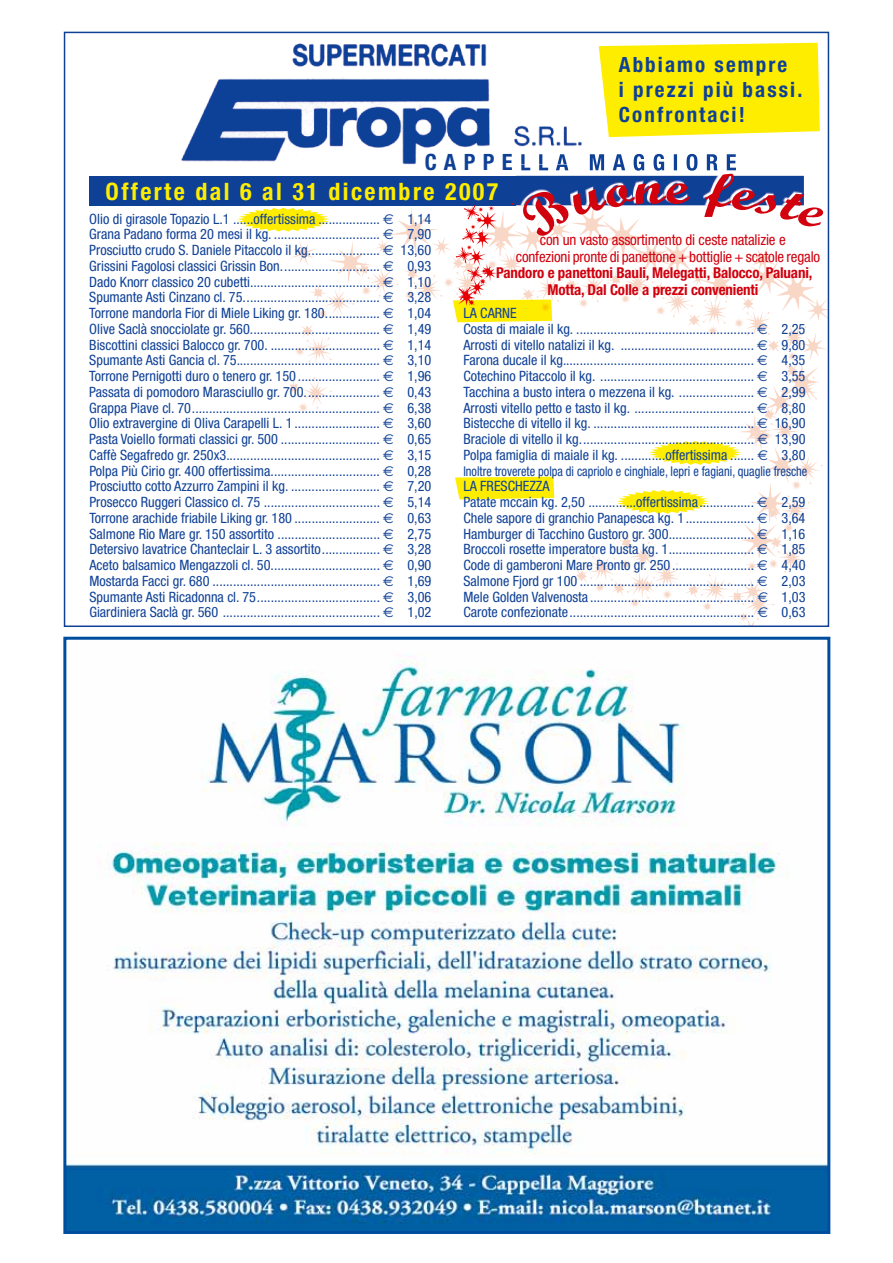
<style>
.page{position:relative;width:893px;height:1263px;background:#fff}
.page>*{position:absolute;margin:0;border:0;box-sizing:border-box;transform-origin:0 0}
.t1{font:700 condensed 24px "Helvetica Neue";letter-spacing:.1em;color:#ffed00}
.t2{font:700 condensed 21px/25.2px "Helvetica Neue";letter-spacing:.1em;color:#0e4096}
.t3{font:condensed 15px/16.5px "Helvetica Neue";letter-spacing:-.01em;color:#d1010e}
.t4{font:700 condensed 15px/16.5px "Helvetica Neue";letter-spacing:-.01em;color:#d1010e;text-align:center}
.t5{font:condensed 14.25px/15.8px "Helvetica Neue";color:#0e4096}
.t6{font:condensed 13.5px "Helvetica Neue";color:#0e4096;scale:.91 1}
.s1{font-family:"Euro Sans";font-stretch:normal}
</style>
<div class="page">
<img style="left:67px;top:654px;width:759px;height:576px">
<div style="left:63px;top:637px;width:767px;height:597px;border:3px solid #004d9f"></div>
<svg style="left:64px;top:32px;width:765px;height:595px"></svg>
<svg style="left:237px;top:174px;width:592px;height:453px"></svg>
<h1 class="t1" style="left:106px;top:177px;width:394px">Offerte dal 6 al 31 dicembre 2007</h1>
<h2 class="t2" style="left:619px;top:51px;width:185px">Abbiamo sempre<br>i prezzi più bassi.<br>Confrontaci!</h2>
<p class="t5" style="left:89px;top:211px;width:344px;text-align:justify">Olio di girasole Topazio L.1 ......offertissima .................. <span class="s1">€</span> 1,14<br>Grana Padano forma 20 mesi il kg. ............................... <span class="s1">€</span> 7,90<br>Prosciutto crudo S. Daniele Pitaccolo il kg..................... <span class="s1">€</span> 13,60<br>Grissini Fagolosi classici Grissin Bon............................. <span class="s1">€</span> 0,93<br>Dado Knorr classico 20 cubetti...................................... <span class="s1">€</span> 1,10<br>Spumante Asti Cinzano cl. 75. ....................................... <span class="s1">€</span> 3,28<br>Torrone mandorla Fior di Miele Liking gr. 180................ <span class="s1">€</span> 1,04<br>Olive Saclà snocciolate gr. 560...................................... <span class="s1">€</span> 1,49<br>Biscottini classici Balocco gr. 700. ................................ <span class="s1">€</span> 1,14<br>Spumante Asti Gancia cl. 75. ......................................... <span class="s1">€</span> 3,10<br>Torrone Pernigotti duro o tenero gr. 150 ........................ <span class="s1">€</span> 1,96<br>Passata di pomodoro Marasciullo gr. 700...................... <span class="s1">€</span> 0,43<br>Grappa Piave cl. 70 ....................................................... <span class="s1">€</span> 6,38<br>Olio extravergine di Oliva Carapelli L. 1 ......................... <span class="s1">€</span> 3,60<br>Pasta Voiello formati classici gr. 500 ............................. <span class="s1">€</span> 0,65<br>Caffè Segafredo gr. 250x3............................................. <span class="s1">€</span> 3,15<br>Polpa Più Cirio gr. 400 offertissima ................................ <span class="s1">€</span> 0,28<br>Prosciutto cotto Azzurro Zampini il kg. .......................... <span class="s1">€</span> 7,20<br>Prosecco Ruggeri Classico cl. 75 .................................. <span class="s1">€</span> 5,14<br>Torrone arachide friabile Liking gr. 180 ......................... <span class="s1">€</span> 0,63<br>Salmone Rio Mare gr. 150 assortito .............................. <span class="s1">€</span> 2,75<br>Detersivo lavatrice Chanteclair L. 3 assortito ................. <span class="s1">€</span> 3,28<br>Aceto balsamico Mengazzoli cl. 50 ................................ <span class="s1">€</span> 0,90<br>Mostarda Facci gr. 680 ................................................. <span class="s1">€</span> 1,69<br>Spumante Asti Ricadonna cl. 75 .................................... <span class="s1">€</span> 3,06<br>Giardiniera Saclà gr. 560 .............................................. <span class="s1">€</span> 1,02</p>
<p class="t3" style="left:516px;top:232px;width:306px;text-indent:24px">con un vasto assortimento di ceste natalizie e confezioni pronte di panettone + bottiglie + scatole regalo</p>
<p class="t4" style="left:496px;top:265px;width:318px">Pandoro e panettoni Bauli, Melegatti, Balocco, Paluani,<br>Motta, Dal Colle a prezzi convenienti</p>
<p class="t5" style="left:463px;top:305px;width:344px">LA CARNE<br>Costa di maiale il kg. .................................................... <span class="s1">€</span> 2,25<br>Arrosti di vitello natalizi il kg. ....................................... <span class="s1">€</span> 9,80<br>Farona ducale il kg........................................................ <span class="s1">€</span> 4,35<br>Cotechino Pitaccolo il kg. ............................................. <span class="s1">€</span> 3,55<br>Tacchina a busto intera o mezzena il kg. ...................... <span class="s1">€</span> 2,99<br>Arrosti vitello petto e tasto il kg. ................................... <span class="s1">€</span> 8,80<br>Bistecche di vitello il kg. ............................................... <span class="s1">€</span> 16,90<br>Braciole di vitello il kg................................................... <span class="s1">€</span> 13,90<br>Polpa famiglia di maiale il kg. .............offertissima ....... <span class="s1">€</span> 3,80</p>
<p class="t6" style="left:463px;top:463px;width:379px">Inoltre troverete polpa di capriolo e cinghiale, lepri e fagiani, quaglie fresche</p>
<p class="t5" style="left:463px;top:478px;width:344px">LA FRESCHEZZA<br>Patate mccain kg. 2,50 ..............offertissima ................ <span class="s1">€</span> 2,59<br>Chele sapore di granchio Panapesca kg. 1 .................... <span class="s1">€</span> 3,64<br>Hamburger di Tacchino Gustoro gr. 300 ......................... <span class="s1">€</span> 1,16<br>Broccoli rosette imperatore busta kg. 1 ......................... <span class="s1">€</span> 1,85<br>Code di gamberoni Mare Pronto gr. 250 ........................ <span class="s1">€</span> 4,40<br>Salmone Fjord gr 100 ................................................... <span class="s1">€</span> 2,03<br>Mele Golden Valvenosta ................................................ <span class="s1">€</span> 1,03<br>Carote confezionate ...................................................... <span class="s1">€</span> 0,63</p>
</div>
